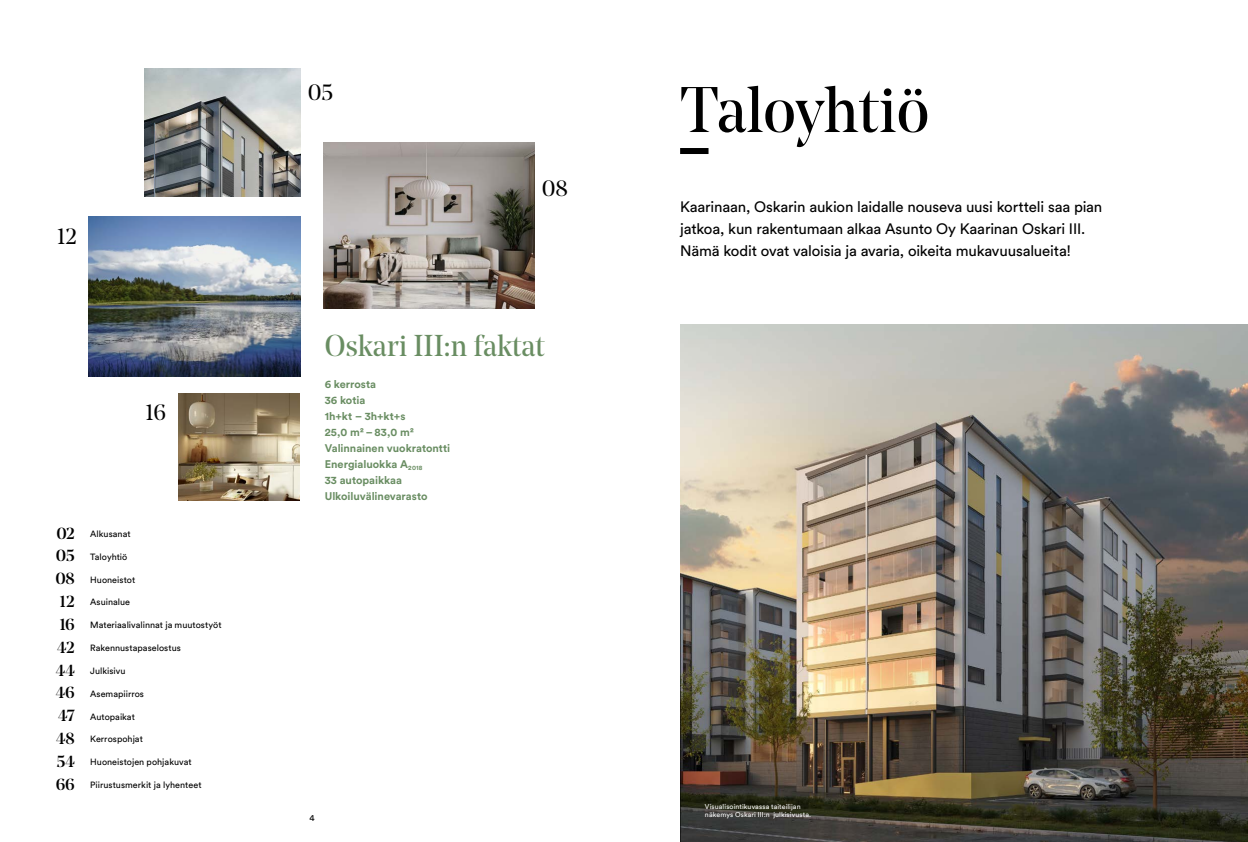
<style>
.page{position:relative;width:1248px;height:842px;background:#fff}
.page>*{position:absolute;margin:0;border:0;box-sizing:border-box;transform-origin:0 0}
.t1{font:64px "Noe Display";color:#000}
.t2{font:30px "Noe Display";color:#698d62}
.t3{font:22px "Noe Display";letter-spacing:-.01em;color:#000}
.t4{font:500 16px/22.8px "Noe Display";letter-spacing:-.015em;color:#000;text-align:justify}
.t5{font:15px/22px "Circular Pro";letter-spacing:-.01em;color:#000}
.t6{font:700 11px/16px "Circular Pro";color:#698d62}
.t7{font:9px "Circular Pro";letter-spacing:.005em;color:#000}
.t8{font:7px/8.4px "Circular Pro";letter-spacing:.01em;color:#fff}
</style>
<div class="page">
<img style="left:88px;top:216px;width:212px;height:160px">
<img style="left:323px;top:142px;width:211px;height:166px">
<img style="left:680px;top:325px;width:567px;height:517px">
<div style="left:680px;top:148px;width:28px;height:6px;background:#000"></div>
<img style="left:144px;top:68px;width:156px;height:129px">
<img style="left:179px;top:394px;width:120px;height:106px">
<h3 class="t3" style="left:57px;top:223px;width:22px">12</h3>
<h3 class="t3" style="left:145px;top:399px;width:23px">16</h3>
<h3 class="t4" style="left:55px;top:521px;width:21px">02<br>05<br>08<br>12<br>16<br>42<br>44<br>46<br>47<br>48<br>54<br>66</h3>
<p class="t7" style="left:90px;top:528px;width:42px">Alkusanat</p>
<p class="t7" style="left:90px;top:550px;width:39px">Taloyhtiö</p>
<p class="t7" style="left:90px;top:573px;width:47px">Huoneistot</p>
<p class="t7" style="left:90px;top:596px;width:41px">Asuinalue</p>
<p class="t7" style="left:90px;top:619px;width:133px">Materiaalivalinnat ja muutostyöt</p>
<p class="t7" style="left:90px;top:642px;width:92px">Rakennustapaselostus</p>
<p class="t7" style="left:90px;top:665px;width:37px">Julkisivu</p>
<p class="t7" style="left:90px;top:687px;width:55px">Asemapiirros</p>
<p class="t7" style="left:90px;top:710px;width:46px">Autopaikat</p>
<p class="t7" style="left:90px;top:733px;width:54px">Kerrospohjat</p>
<p class="t7" style="left:90px;top:756px;width:103px">Huoneistojen pohjakuvat</p>
<p class="t7" style="left:90px;top:779px;width:113px">Piirustusmerkit ja lyhenteet</p>
<h3 class="t3" style="left:308px;top:79px;width:27px">05</h3>
<h3 class="t3" style="left:541px;top:175px;width:28px">08</h3>
<h2 class="t2" style="left:325px;top:327px;width:221px">Oskari III:n faktat</h2>
<p class="t6" style="left:325px;top:376px;width:127px">6 kerrosta<br>36 kotia<br>1h+kt – 3h+kt+s<br>25,0 m² – 83,0 m²<br>Valinnainen vuokratontti<br>Energialuokka A<sub>2018<br></sub>33 autopaikkaa<br>Ulkoiluvälinevarasto</p>
<p class="t7" style="left:309px;top:812px;width:7px">4</p>
<h1 class="t1" style="left:680px;top:70px;width:251px">Taloyhtiö</h1>
<h3 class="t5" style="left:680px;top:195px;width:424px">Kaarinaan, Oskarin aukion laidalle nouseva uusi kortteli saa pian jatkoa, kun rakentumaan alkaa Asunto Oy Kaarinan Oskari III.<br>Nämä kodit ovat valoisia ja avaria, oikeita mukavuusalueita!</h3>
<p class="t8" style="left:705px;top:802px;width:108px">Visualisointikuvassa taiteilijan näkemys Oskari III:n julkisivusta.</p>
</div>
